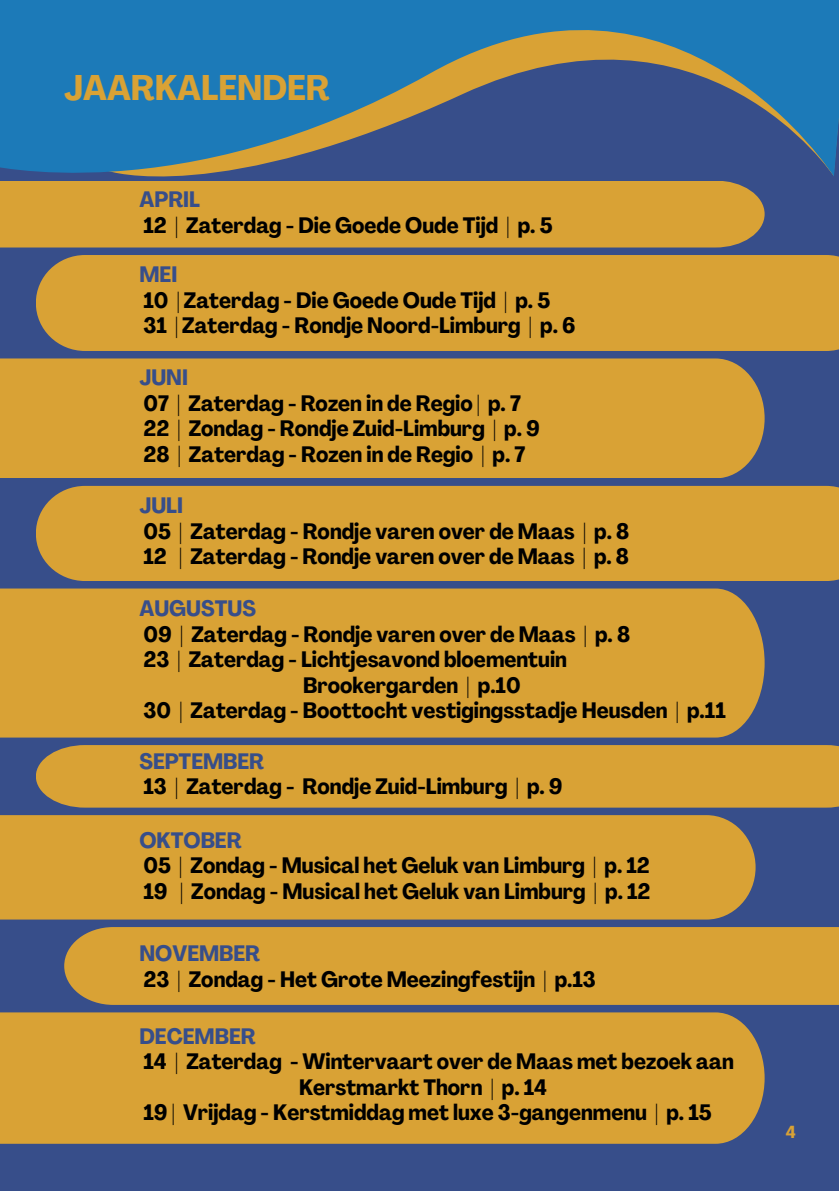
<style>
.page{position:relative;width:839px;height:1191px;background:#fff}
.page>*{position:absolute;margin:0;border:0;box-sizing:border-box;transform-origin:0 0}
.t1{font:700 condensed 35.2px "Agrandir";color:#d9a235}
.t2{font:700 condensed 22px/25.6px "Agrandir";color:#000}
.t3{font:700 condensed 22px "Agrandir";color:#374e8a}
.t4{font:700 condensed 17.2px "Agrandir";color:#d9a235}
</style>
<div class="page">
<div style="left:0;top:0;width:838px;height:1191px;background:#374e8a"></div>
<svg style="left:0;top:0;width:838px;height:219px;fill:#1c7ab8"></svg>
<div style="left:0;top:181px;width:764px;height:67px;background:#d9a235"></div>
<div style="left:36px;top:255px;width:802px;height:96px;background:#d9a235"></div>
<div style="left:0;top:358px;width:764px;height:120px;background:#d9a235"></div>
<div style="left:36px;top:486px;width:802px;height:95px;background:#d9a235"></div>
<div style="left:0;top:589px;width:764px;height:149px;background:#d9a235"></div>
<div style="left:36px;top:745px;width:802px;height:63px;background:#d9a235"></div>
<div style="left:0;top:815px;width:755px;height:105px;background:#d9a235"></div>
<div style="left:64px;top:927px;width:774px;height:78px;background:#d9a235"></div>
<div style="left:0;top:1012px;width:764px;height:132px;background:#d9a235"></div>
<p class="t1" style="left:64px;top:74px;width:267px">JAARKALENDER</p>
<p class="t3" style="left:139px;top:191px;width:62px">APRIL</p>
<p class="t2" style="left:143px;top:214px;width:410px">12 | Zaterdag - Die Goede Oude Tijd | p. 5</p>
<p class="t3" style="left:139px;top:266px;width:39px">MEI</p>
<p class="t2" style="left:143px;top:290px;width:433px">10 | Zaterdag - Die Goede Oude Tijd | p. 5<br>31 | Zaterdag - Rondje Noord-Limburg | p. 6</p>
<p class="t3" style="left:139px;top:369px;width:50px">JUNI</p>
<p class="t2" style="left:143px;top:393px;width:398px">07 | Zaterdag - Rozen in de Regio | p. 7<br>22 | Zondag - Rondje Zuid-Limburg | p. 9<br>28 | Zaterdag - Rozen in de Regio | p. 7</p>
<p class="t3" style="left:139px;top:497px;width:45px">JULI</p>
<p class="t2" style="left:143px;top:520px;width:487px">05 | Zaterdag - Rondje varen over de Maas | p. 8<br>12 | Zaterdag - Rondje varen over de Maas | p. 8</p>
<p class="t3" style="left:139px;top:600px;width:118px">AUGUSTUS</p>
<p class="t2" style="left:143px;top:623px;width:488px">09 | Zaterdag - Rondje varen over de Maas | p. 8</p>
<p class="t2" style="left:143px;top:649px;width:425px">23 | Zaterdag - Lichtjesavond bloementuin</p>
<p class="t2" style="left:303px;top:674px;width:219px">Brookergarden | p.10</p>
<p class="t2" style="left:143px;top:700px;width:583px">30 | Zaterdag - Boottocht vestigingsstadje Heusden | p.11</p>
<p class="t3" style="left:139px;top:752px;width:126px">SEPTEMBER</p>
<p class="t2" style="left:143px;top:776px;width:420px">13 | Zaterdag - Rondje Zuid-Limburg | p. 9</p>
<p class="t3" style="left:139px;top:831px;width:104px">OKTOBER</p>
<p class="t2" style="left:143px;top:855px;width:508px">05 | Zondag - Musical het Geluk van Limburg | p. 12<br>19 | Zondag - Musical het Geluk van Limburg | p. 12</p>
<p class="t3" style="left:139px;top:945px;width:122px">NOVEMBER</p>
<p class="t2" style="left:143px;top:969px;width:454px">23 | Zondag - Het Grote Meezingfestijn | p.13</p>
<p class="t3" style="left:139px;top:1027px;width:118px">DECEMBER</p>
<p class="t2" style="left:143px;top:1051px;width:591px">14 | Zaterdag - Wintervaart over de Maas met bezoek aan</p>
<p class="t2" style="left:299px;top:1076px;width:249px">Kerstmarkt Thorn | p. 14</p>
<p class="t2" style="left:143px;top:1102px;width:569px">19 | Vrijdag - Kerstmiddag met luxe 3-gangenmenu | p. 15</p>
<p class="t4" style="left:785px;top:1125px;width:12px">4</p>
</div>
